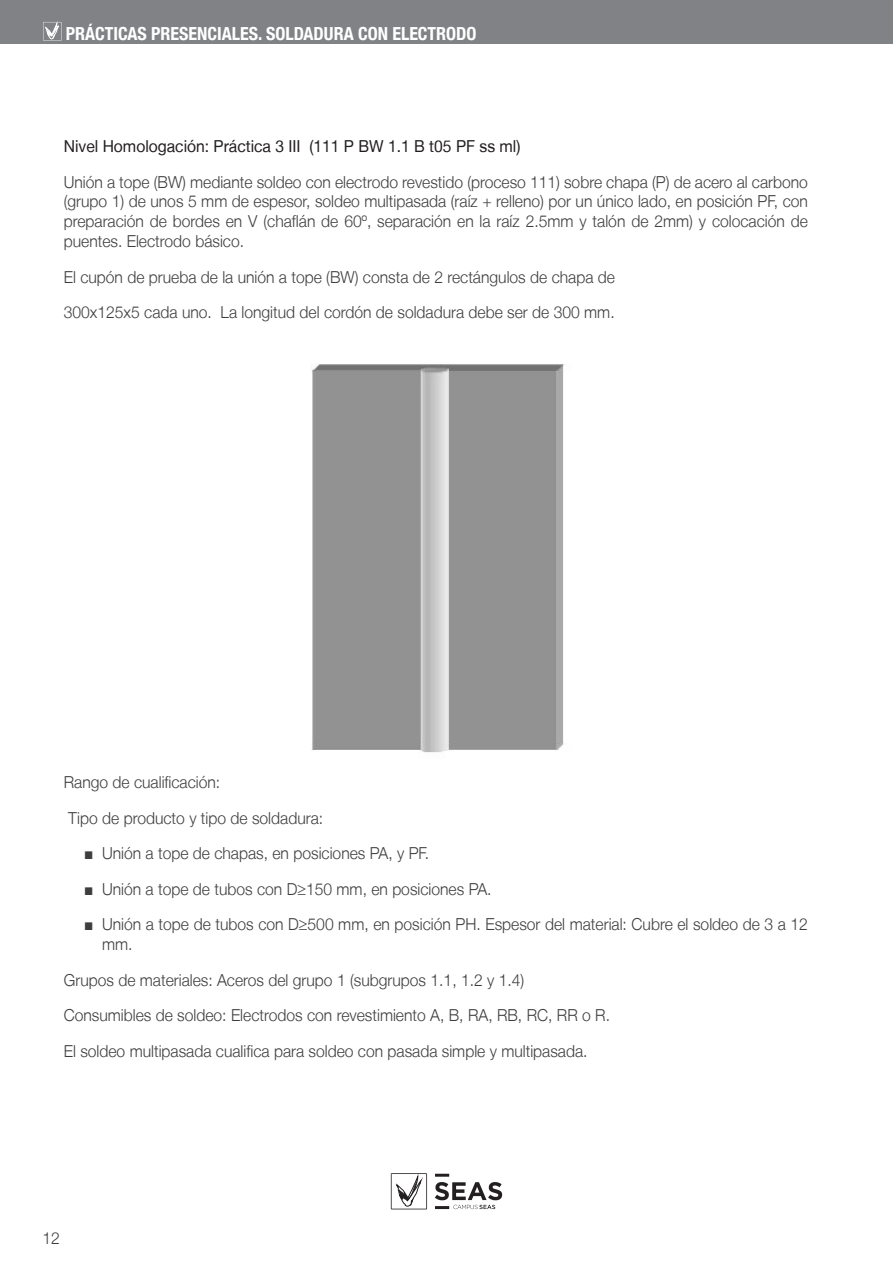
<style>
.page{position:relative;width:893px;height:1263px;background:#fff}
.page>*{position:absolute;margin:0;border:0;box-sizing:border-box;transform-origin:0 0}
.t1{font:700 condensed 18px "Helvetica Neue LT";color:#fff}
.CUERPO_CONTENIDO{font:300 16.5px/19.8px "Helvetica Neue LT";color:#3e3e3f;text-align:justify;scale:.95 1}
.CUERPO_CONTENIDO-2{font:16.5px "Helvetica Neue LT";color:#231f20;scale:.95 1}
.s1{font-family:"Arial Narrow";font-weight:400}
</style>
<div class="page">
<div style="left:0;top:0;width:893px;height:44px;background:#808285"></div>
<hr style="left:435px;top:1174px;width:14px;height:3px;background:#231f20">
<svg style="left:435px;top:1182px;width:67px;height:27px"></svg>
<svg style="left:391px;top:1173px;width:36px;height:36px"></svg>
<svg style="left:43px;top:22px;width:19px;height:19px"></svg>
<img style="left:311px;top:363px;width:254px;height:390px">
<p class="t1" style="left:66px;top:23px;width:412px">PRÁCTICAS PRESENCIALES. SOLDADURA CON ELECTRODO</p>
<p class="CUERPO_CONTENIDO-2" style="left:64px;top:136px;width:482px">Nivel Homologación: Práctica 3 III (111 P BW 1.1 B t05 PF ss ml)</p>
<p class="CUERPO_CONTENIDO" style="left:64px;top:172px;width:785px">Unión a tope (BW) mediante soldeo con electrodo revestido (proceso 111) sobre chapa (P) de acero al carbono (grupo 1) de unos 5 mm de espesor, soldeo multipasada (raíz + relleno) por un único lado, en posición PF, con preparación de bordes en V (chaflán de 60º, separación en la raíz 2.5mm y talón de 2mm) y colocación de puentes. Electrodo básico.</p>
<p class="CUERPO_CONTENIDO" style="left:64px;top:266px;width:582px">El cupón de prueba de la unión a tope (BW) consta de 2 rectángulos de chapa de</p>
<p class="CUERPO_CONTENIDO" style="left:64px;top:302px;width:581px">300x125x5 cada uno. La longitud del cordón de soldadura debe ser de 300 mm.</p>
<p class="CUERPO_CONTENIDO" style="left:64px;top:772px;width:166px">Rango de cualificación:</p>
<p class="CUERPO_CONTENIDO" style="left:68px;top:807px;width:270px">Tipo de producto y tipo de soldadura:</p>
<p class="CUERPO_CONTENIDO" style="left:85px;top:843px;width:364px"><span class="s1">■</span> Unión a tope de chapas, en posiciones PA, y PF.</p>
<p class="CUERPO_CONTENIDO" style="left:85px;top:878px;width:429px"><span class="s1">■</span> Unión a tope de tubos con D≥150 mm, en posiciones PA.</p>
<p class="CUERPO_CONTENIDO" style="left:102px;top:914px;width:744px;text-indent:-17px"><span class="s1">■</span> Unión a tope de tubos con D≥500 mm, en posición PH. Espesor del material: Cubre el soldeo de 3 a 12 mm.</p>
<p class="CUERPO_CONTENIDO" style="left:64px;top:969px;width:486px">Grupos de materiales: Aceros del grupo 1 (subgrupos 1.1, 1.2 y 1.4)</p>
<p class="CUERPO_CONTENIDO" style="left:64px;top:1005px;width:576px">Consumibles de soldeo: Electrodos con revestimiento A, B, RA, RB, RC, RR o R.</p>
<p class="CUERPO_CONTENIDO" style="left:64px;top:1040px;width:553px">El soldeo multipasada cualifica para soldeo con pasada simple y multipasada.</p>
<p class="CUERPO_CONTENIDO" style="left:43px;top:1227px;width:20px">12</p>
</div>
